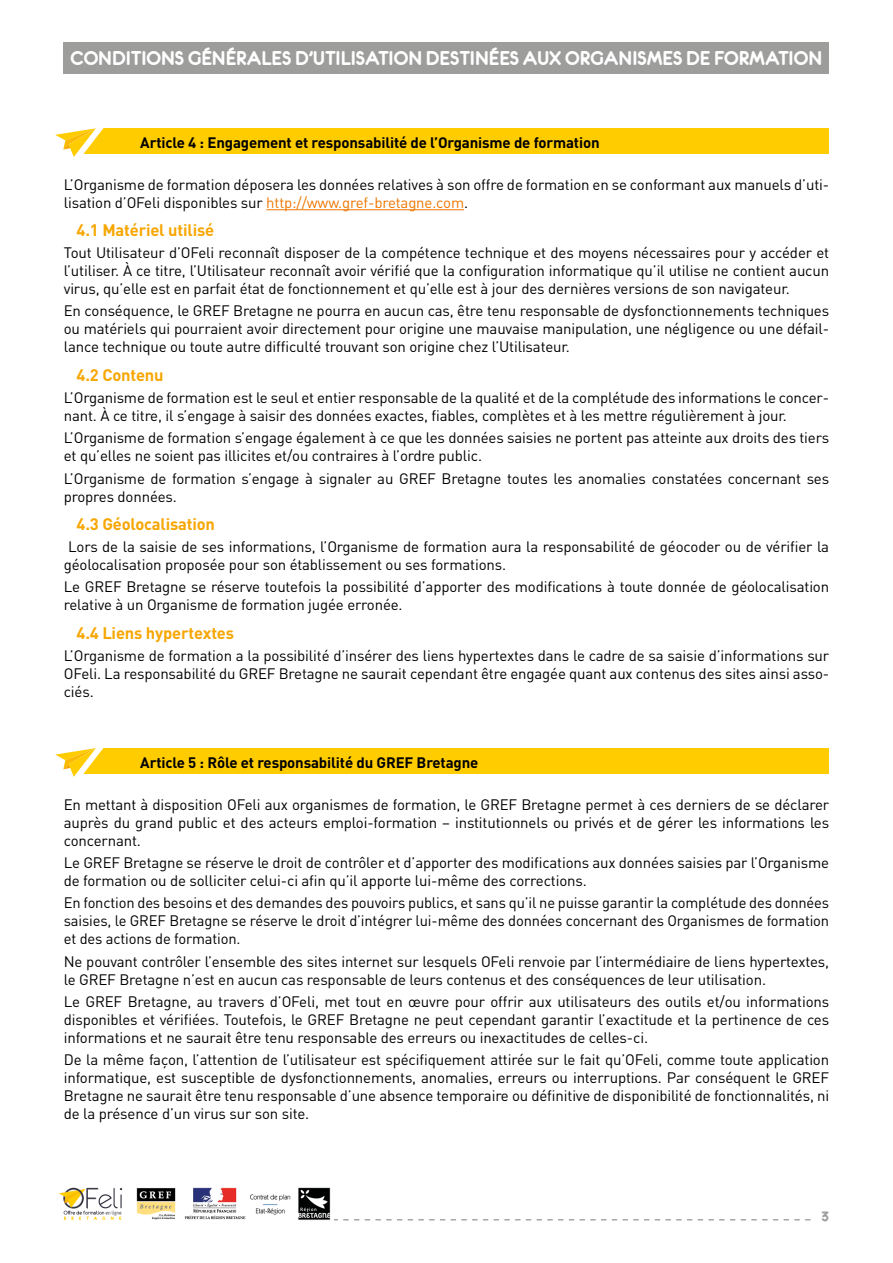
<style>
.page{position:relative;width:893px;height:1263px;background:#fff}
.page>*{position:absolute;margin:0;border:0;box-sizing:border-box;transform-origin:0 0}
.t1{font:21.3px "Eurofurencebold";color:#fff}
.sous_titre{font:700 16.5px "DIN";letter-spacing:-.01em;color:#f7a600}
.texte{font:15px/18px "DIN";letter-spacing:-.01em;color:#000}
.texte_de_bloc_jaune{font:700 15px "DIN";letter-spacing:-.01em;color:#000}
.t2{font:15px "Eurofurencebold";color:#9d9d9c}
.s1{color:#ee7601}
</style>
<div class="page">
<div style="left:64px;top:43px;width:765px;height:31px;background:#9d9d9c"></div>
<svg style="left:334px;top:1219px;width:476px;height:1px"></svg>
<img style="left:59px;top:1187px;width:272px;height:34px">
<hr style="left:266px;top:209px;width:198px;height:1px;background:#ee7601">
<div style="left:64px;top:129px;width:765px;height:25px;background:#fc0"></div>
<div style="left:64px;top:749px;width:765px;height:25px;background:#fc0"></div>
<svg style="left:55px;top:748px;width:50px;height:29px"></svg>
<svg style="left:55px;top:128px;width:50px;height:29px"></svg>
<h1 class="t1" style="left:71px;top:48px;width:753px">CONDITIONS GÉNÉRALES D’UTILISATION DESTINÉES AUX ORGANISMES DE FORMATION</h1>
<p class="texte_de_bloc_jaune" style="left:140px;top:132px;width:461px">Article 4 : Engagement et responsabilité de l’Organisme de formation</p>
<p class="texte" style="left:64px;top:175px;width:767px">L’Organisme de formation déposera les données relatives à son offre de formation en se conformant aux manuels d’uti&shy;lisation d’OFeli disponibles sur <span class="s1">http://www.gref-bretagne.com</span>.</p>
<p class="sous_titre" style="left:77px;top:219px;width:139px">4.1 Matériel utilisé</p>
<p class="texte" style="left:64px;top:244px;width:767px;text-align:justify">Tout Utilisateur d’OFeli reconnaît disposer de la compétence technique et des moyens nécessaires pour y accéder et l’utiliser. À ce titre, l’Utilisateur reconnaît avoir vérifié que la configuration informatique qu’il utilise ne contient aucun virus, qu’elle est en parfait état de fonctionnement et qu’elle est à jour des dernières versions de son navigateur.</p>
<p class="texte" style="left:64px;top:302px;width:767px;text-align:justify">En conséquence, le GREF Bretagne ne pourra en aucun cas, être tenu responsable de dysfonctionnements techniques ou matériels qui pourraient avoir directement pour origine une mauvaise manipulation, une négligence ou une défail&shy;lance technique ou toute autre difficulté trouvant son origine chez l’Utilisateur.</p>
<p class="sous_titre" style="left:77px;top:364px;width:89px">4.2 Contenu</p>
<p class="texte" style="left:64px;top:388px;width:767px">L’Organisme de formation est le seul et entier responsable de la qualité et de la complétude des informations le concer&shy;nant. À ce titre, il s’engage à saisir des données exactes, fiables, complètes et à les mettre régulièrement à jour.</p>
<p class="texte" style="left:64px;top:429px;width:767px">L’Organisme de formation s’engage également à ce que les données saisies ne portent pas atteinte aux droits des tiers et qu’elles ne soient pas illicites et/ou contraires à l’ordre public.</p>
<p class="texte" style="left:64px;top:469px;width:767px">L’Organisme de formation s’engage à signaler au GREF Bretagne toutes les anomalies constatées concernant ses propres données.</p>
<p class="sous_titre" style="left:77px;top:513px;width:140px">4.3 Géolocalisation</p>
<p class="texte" style="left:64px;top:537px;width:767px">Lors de la saisie de ses informations, l’Organisme de formation aura la responsabilité de géocoder ou de vérifier la géolocalisation proposée pour son établissement ou ses formations.</p>
<p class="texte" style="left:64px;top:578px;width:767px">Le GREF Bretagne se réserve toutefois la possibilité d’apporter des modifications à toute donnée de géolocalisation relative à un Organisme de formation jugée erronée.</p>
<p class="sous_titre" style="left:77px;top:622px;width:159px">4.4 Liens hypertextes</p>
<p class="texte" style="left:64px;top:646px;width:767px;text-align:justify">L’Organisme de formation a la possibilité d’insérer des liens hypertextes dans le cadre de sa saisie d’informations sur OFeli. La responsabilité du GREF Bretagne ne saurait cependant être engagée quant aux contenus des sites ainsi asso&shy;ciés.</p>
<p class="texte_de_bloc_jaune" style="left:140px;top:752px;width:340px">Article 5 : Rôle et responsabilité du GREF Bretagne</p>
<p class="texte" style="left:64px;top:795px;width:767px;text-align:justify">En mettant à disposition OFeli aux organismes de formation, le GREF Bretagne permet à ces derniers de se déclarer auprès du grand public et des acteurs emploi-formation – institutionnels ou privés et de gérer les informations les concernant.</p>
<p class="texte" style="left:64px;top:853px;width:767px">Le GREF Bretagne se réserve le droit de contrôler et d’apporter des modifications aux données saisies par l’Organisme de formation ou de solliciter celui-ci afin qu’il apporte lui-même des corrections.</p>
<p class="texte" style="left:64px;top:893px;width:767px;text-align:justify">En fonction des besoins et des demandes des pouvoirs publics, et sans qu’il ne puisse garantir la complétude des données saisies, le GREF Bretagne se réserve le droit d’intégrer lui-même des données concernant des Organismes de formation et des actions de formation.</p>
<p class="texte" style="left:64px;top:952px;width:767px">Ne pouvant contrôler l’ensemble des sites internet sur lesquels OFeli renvoie par l’intermédiaire de liens hypertextes, le GREF Bretagne n’est en aucun cas responsable de leurs contenus et des conséquences de leur utilisation.</p>
<p class="texte" style="left:64px;top:992px;width:767px;text-align:justify">Le GREF Bretagne, au travers d’OFeli, met tout en œuvre pour offrir aux utilisateurs des outils et/ou informations disponibles et vérifiées. Toutefois, le GREF Bretagne ne peut cependant garantir l’exactitude et la pertinence de ces informations et ne saurait être tenu responsable des erreurs ou inexactitudes de celles-ci.</p>
<p class="texte" style="left:64px;top:1050px;width:767px;text-align:justify">De la même façon, l’attention de l’utilisateur est spécifiquement attirée sur le fait qu’OFeli, comme toute application informatique, est susceptible de dysfonctionnements, anomalies, erreurs ou interruptions. Par conséquent le GREF Bretagne ne saurait être tenu responsable d’une absence temporaire ou définitive de disponibilité de fonctionnalités, ni de la présence d’un virus sur son site.</p>
<p class="t2" style="left:821px;top:1208px;width:9px">3</p>
</div>
